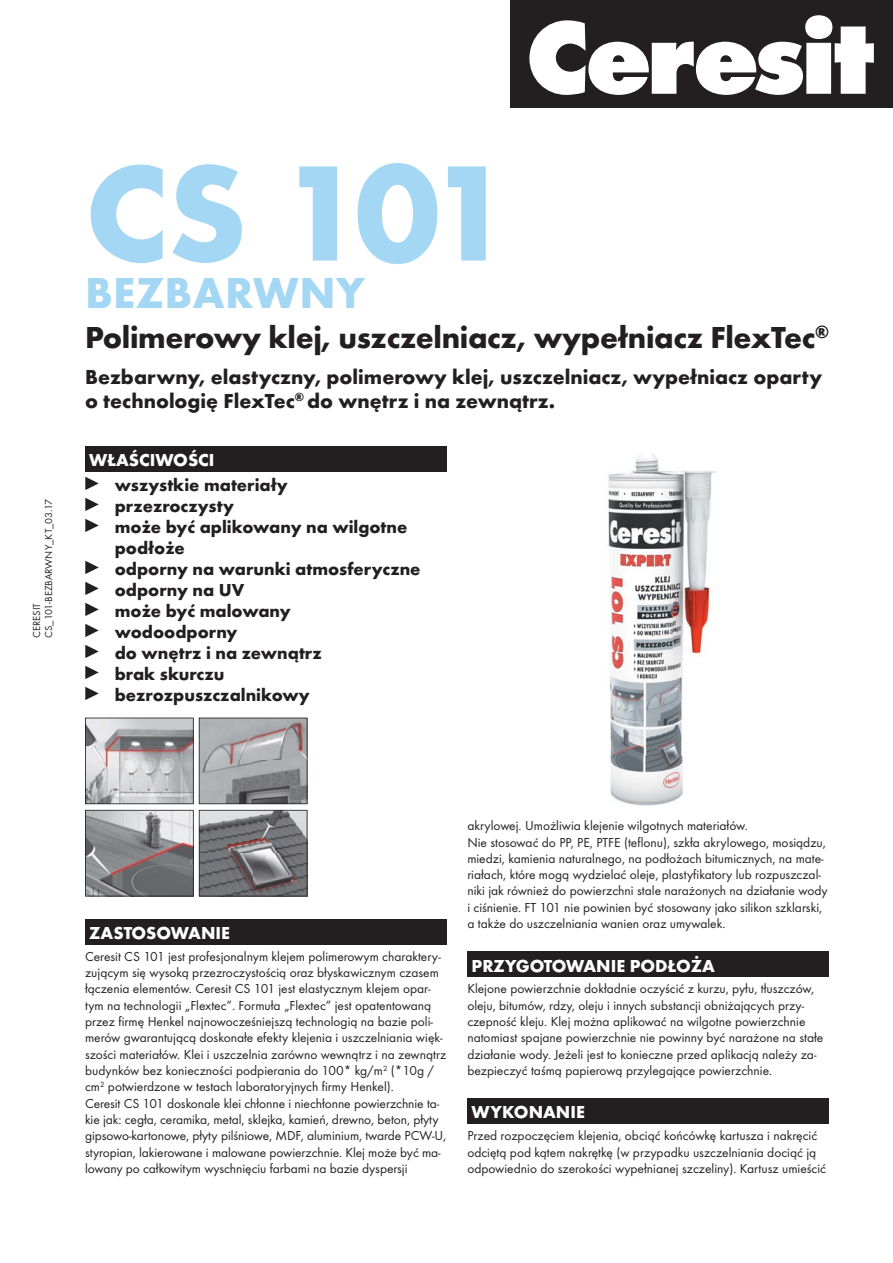
<style>
.page{position:relative;width:893px;height:1263px;background:#fff}
.page>*{position:absolute;margin:0;border:0;box-sizing:border-box;transform-origin:0 0}
.t1{font:700 141px "Futura TCE";color:#a4d7f4}
.t2{font:700 45px "Futura TCE";letter-spacing:.01em;color:#a4d7f4}
.t3{font:700 31.5px "Futura TCE";letter-spacing:-.01em;color:#231f20}
.t4{font:700 21px/24px "Futura TCE";color:#231f20}
.t5{font:700 18px/21px "Futura TCE";color:#231f20}
.t6{font:700 18px "Futura TCE";color:#fff}
.t7{font:13.5px/16.4px "Futura TCE";color:#231f20}
.t8{font:10.5px/12px "Futura TCE";color:#231f20}
</style>
<div class="page">
<div style="left:510px;top:0;width:383px;height:107px;background:#231f20"></div>
<svg style="left:529px;top:15px;width:345px;height:80px"></svg>
<div style="left:85px;top:446px;width:361px;height:26px;background:#231f20"></div>
<svg style="left:85px;top:477px;width:14px;height:13px"></svg>
<svg style="left:85px;top:498px;width:14px;height:13px"></svg>
<svg style="left:85px;top:519px;width:14px;height:13px"></svg>
<svg style="left:85px;top:561px;width:14px;height:13px"></svg>
<svg style="left:85px;top:582px;width:14px;height:13px"></svg>
<svg style="left:85px;top:603px;width:14px;height:13px"></svg>
<svg style="left:85px;top:624px;width:14px;height:13px"></svg>
<svg style="left:85px;top:645px;width:14px;height:13px"></svg>
<svg style="left:85px;top:666px;width:14px;height:13px"></svg>
<svg style="left:85px;top:687px;width:14px;height:13px"></svg>
<div style="left:85px;top:919px;width:361px;height:25px;background:#231f20"></div>
<div style="left:467px;top:952px;width:362px;height:25px;background:#231f20"></div>
<div style="left:467px;top:1098px;width:362px;height:26px;background:#231f20"></div>
<img style="left:608px;top:453px;width:108px;height:353px">
<svg style="left:85px;top:718px;width:222px;height:86px"></svg>
<svg style="left:85px;top:810px;width:222px;height:86px"></svg>
<p class="t8" style="left:31px;top:638px;width:140px;rotate:-90deg">CERESIT<br>CS_101-BEZBARWNY_KT_03.17</p>
<h1 class="t1" style="left:85px;top:158px;width:429px">CS 101</h1>
<h2 class="t2" style="left:85px;top:275px;width:281px">BEZBARWNY</h2>
<h3 class="t3" style="left:85px;top:325px;width:746px">Polimerowy klej, uszczelniacz, wypełniacz FlexTec<sup>®</sup></h3>
<h3 class="t4" style="left:85px;top:367px;width:739px">Bezbarwny, elastyczny, polimerowy klej, uszczelniacz, wypełniacz oparty o technologię FlexTec<sup>®</sup> do wnętrz i na zewnątrz.</h3>
<h3 class="t6" style="left:89px;top:453px;width:127px">WŁAŚCIWOŚCI</h3>
<h3 class="t5" style="left:115px;top:476px;width:307px">wszystkie materiały<br>przezroczysty<br>może być aplikowany na wilgotne podłoże<br>odporny na warunki atmosferyczne odporny na UV<br>może być malowany<br>wodoodporny<br>do wnętrz i na zewnątrz<br>brak skurczu bezrozpuszczalnikowy</h3>
<h3 class="t6" style="left:89px;top:926px;width:142px">ZASTOSOWANIE</h3>
<p class="t7" style="left:85px;top:949px;width:363px">Ceresit CS 101 jest profesjonalnym klejem polimerowym charaktery&shy;zującym się wysoką przezroczystością oraz błyskawicznym czasem łączenia elementów. Ceresit CS 101 jest elastycznym klejem opar&shy;tym na technologii „Flextec”. Formuła „Flextec” jest opatentowaną przez firmę Henkel najnowocześniejszą technologią na bazie poli&shy;merów gwarantującą doskonałe efekty klejenia i uszczelniania więk&shy;szości materiałów. Klei i uszczelnia zarówno wewnątrz i na zewnątrz budynków bez konieczności podpierania do 100* kg/m<sup>2</sup> (*10g / cm<sup>2</sup> potwierdzone w testach laboratoryjnych firmy Henkel).<br>Ceresit CS 101 doskonale klei chłonne i niechłonne powierzchnie ta&shy;kie jak: cegła, ceramika, metal, sklejka, kamień, drewno, beton, płyty gipsowo-kartonowe, płyty pilśniowe, MDF, aluminium, twarde PCW-U, styropian, lakierowane i malowane powierzchnie. Klej może być ma&shy;lowany po całkowitym wyschnięciu farbami na bazie dyspersji</p>
<p class="t7" style="left:467px;top:818px;width:362px">akrylowej. Umożliwia klejenie wilgotnych materiałów.<br>Nie stosować do PP, PE, PTFE (teflonu), szkła akrylowego, mosiądzu, miedzi, kamienia naturalnego, na podłożach bitumicznych, na mate&shy;riałach, które mogą wydzielać oleje, plastyfikatory lub rozpuszczal&shy;niki jak również do powierzchni stale narażonych na działanie wody i ciśnienie. FT 101 nie powinien być stosowany jako silikon szklarski, a także do uszczelniania wanien oraz umywalek.</p>
<h3 class="t6" style="left:472px;top:958px;width:245px">PRZYGOTOWANIE PODŁOŻA</h3>
<p class="t7" style="left:467px;top:981px;width:358px">Klejone powierzchnie dokładnie oczyścić z kurzu, pyłu, tłuszczów, oleju, bitumów, rdzy, oleju i innych substancji obniżających przy&shy;czepność kleju. Klej można aplikować na wilgotne powierzchnie natomiast spajane powierzchnie nie powinny być narażone na stałe działanie wody. Jeżeli jest to konieczne przed aplikacją należy za&shy;bezpieczyć taśmą papierową przylegające powierzchnie.</p>
<h3 class="t6" style="left:472px;top:1105px;width:115px">WYKONANIE</h3>
<p class="t7" style="left:467px;top:1128px;width:360px">Przed rozpoczęciem klejenia, obciąć końcówkę kartusza i nakręcić odciętą pod kątem nakrętkę (w przypadku uszczelniania dociąć ją odpowiednio do szerokości wypełnianej szczeliny). Kartusz umieścić</p>
</div>
